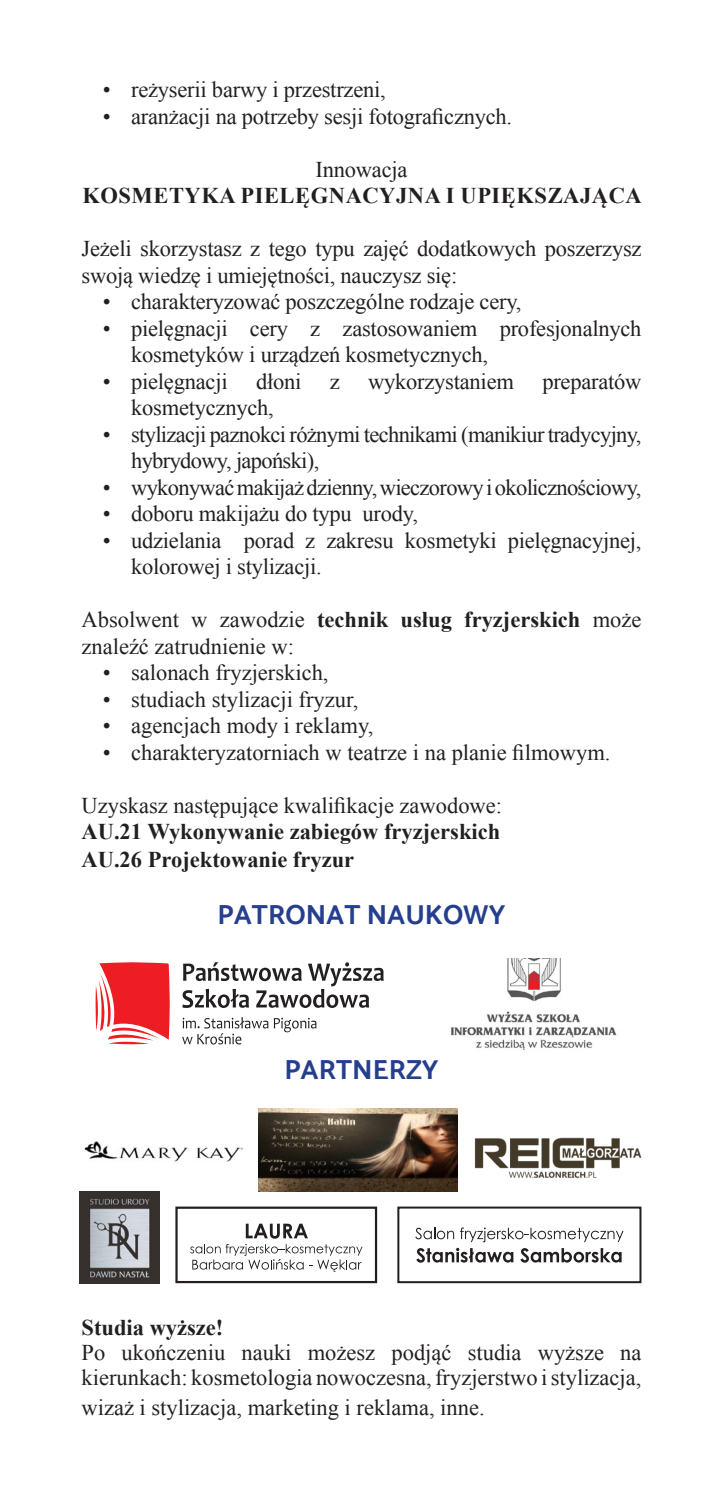
<style>
.page{position:relative;width:723px;height:1510px;background:#fff}
.page>*{position:absolute;margin:0;border:0;box-sizing:border-box;transform-origin:0 0}
.patronat{font:700 27.5px "Catamaran";color:#253f8e}
.t1{font:22.5px/26.5px "Times New Roman";letter-spacing:-.01em;color:#231f20}
.t2{font:22.5px/26.5px "Times New Roman";letter-spacing:-.03em;color:#231f20}
.t3{font:700 22.5px "Times New Roman";color:#231f20}
.t4{font:700 22.5px "Times New Roman";letter-spacing:.025em;color:#231f20}
.s1{font-weight:700}
</style>
<div class="page">
<svg style="left:96px;top:962px;width:74px;height:82px"></svg>
<svg style="left:182px;top:962px;width:202px;height:46px"></svg>
<svg style="left:182px;top:1017px;width:134px;height:27px"></svg>
<img style="left:450px;top:958px;width:167px;height:92px">
<div style="left:175px;top:1206px;width:202px;height:77px;border:2px solid #231f20"></div>
<svg style="left:190px;top:1223px;width:172px;height:49px"></svg>
<img style="left:259px;top:1108px;width:198px;height:83px">
<img style="left:474px;top:1137px;width:167px;height:41px">
<div style="left:397px;top:1206px;width:244px;height:77px;border:2px solid #231f20"></div>
<svg style="left:415px;top:1227px;width:208px;height:35px"></svg>
<img style="left:84px;top:1141px;width:160px;height:21px">
<img style="left:80px;top:1191px;width:79px;height:92px">
<p class="t1" style="left:103px;top:76px;width:284px">• reżyserii barwy i przestrzeni,</p>
<p class="t1" style="left:103px;top:102px;width:411px">• aranżacji na potrzeby sesji fotograficznych.</p>
<p class="t1" style="left:315px;top:155px;width:93px">Innowacja</p>
<p class="t4" style="left:82px;top:179px;width:561px">KOSMETYKA PIELĘGNACYJNA I UPIĘKSZAJĄCA</p>
<p class="t1" style="left:81px;top:235px;width:561px">Jeżeli skorzystasz z tego typu zajęć dodatkowych poszerzysz swoją wiedzę i umiejętności, nauczysz się:</p>
<p class="t1" style="left:103px;top:288px;width:420px">• charakteryzować poszczególne rodzaje cery,</p>
<p class="t1" style="left:131px;top:314px;width:512px;text-indent:-28px">• pielęgnacji cery z zastosowaniem profesjonalnych kosmetyków i urządzeń kosmetycznych,</p>
<p class="t1" style="left:103px;top:367px;width:126px">• pielęgnacji</p>
<p class="t1" style="left:256px;top:367px;width:47px">dłoni</p>
<p class="t1" style="left:330px;top:367px;width:11px">z</p>
<p class="t1" style="left:368px;top:367px;width:147px">wykorzystaniem</p>
<p class="t1" style="left:542px;top:367px;width:101px">preparatów</p>
<p class="t1" style="left:131px;top:394px;width:144px">kosmetycznych,</p>
<p class="t2" style="left:131px;top:420px;width:512px;text-indent:-28px">• stylizacji paznokci różnymi technikami (manikiur tradycyjny, hybrydowy, japoński),</p>
<p class="t2" style="left:103px;top:473px;width:540px">• wykonywać makijaż dzienny, wieczorowy iokolicznościowy,</p>
<p class="t1" style="left:103px;top:500px;width:317px">• doboru makijażu do typu urody,</p>
<p class="t1" style="left:131px;top:526px;width:512px;text-indent:-28px">• udzielania porad z zakresu kosmetyki pielęgnacyjnej, kolorowej i stylizacji.</p>
<p class="t1" style="left:81px;top:606px;width:561px">Absolwent w zawodzie <span class="s1">technik usług fryzjerskich</span> może znaleźć zatrudnienie w:</p>
<p class="t1" style="left:103px;top:659px;width:227px">• salonach fryzjerskich,</p>
<p class="t1" style="left:103px;top:685px;width:257px">• studiach stylizacji fryzur,</p>
<p class="t1" style="left:103px;top:712px;width:272px">• agencjach mody i reklamy,</p>
<p class="t1" style="left:103px;top:738px;width:509px">• charakteryzatorniach w teatrze i na planie filmowym.</p>
<p class="t1" style="left:81px;top:791px;width:422px">Uzyskasz następujące kwalifikacje zawodowe:</p>
<p class="t3" style="left:81px;top:815px;width:420px">AU.21 Wykonywanie zabiegów fryzjerskich</p>
<p class="t3" style="left:81px;top:843px;width:274px">AU.26 Projektowanie fryzur</p>
<p class="patronat" style="left:217px;top:899px;width:289px">PATRONAT NAUKOWY</p>
<p class="patronat" style="left:284px;top:1054px;width:156px">PARTNERZY</p>
<p class="t3" style="left:81px;top:1310px;width:143px">Studia wyższe!</p>
<p class="t1" style="left:81px;top:1338px;width:561px;line-height:25px">Po ukończeniu nauki możesz podjąć studia wyższe na kierunkach: kosmetologia nowoczesna, fryzjerstwo i stylizacja,</p>
<p class="t1" style="left:81px;top:1393px;width:405px">wizaż i stylizacja, marketing i reklama, inne.</p>
</div>
